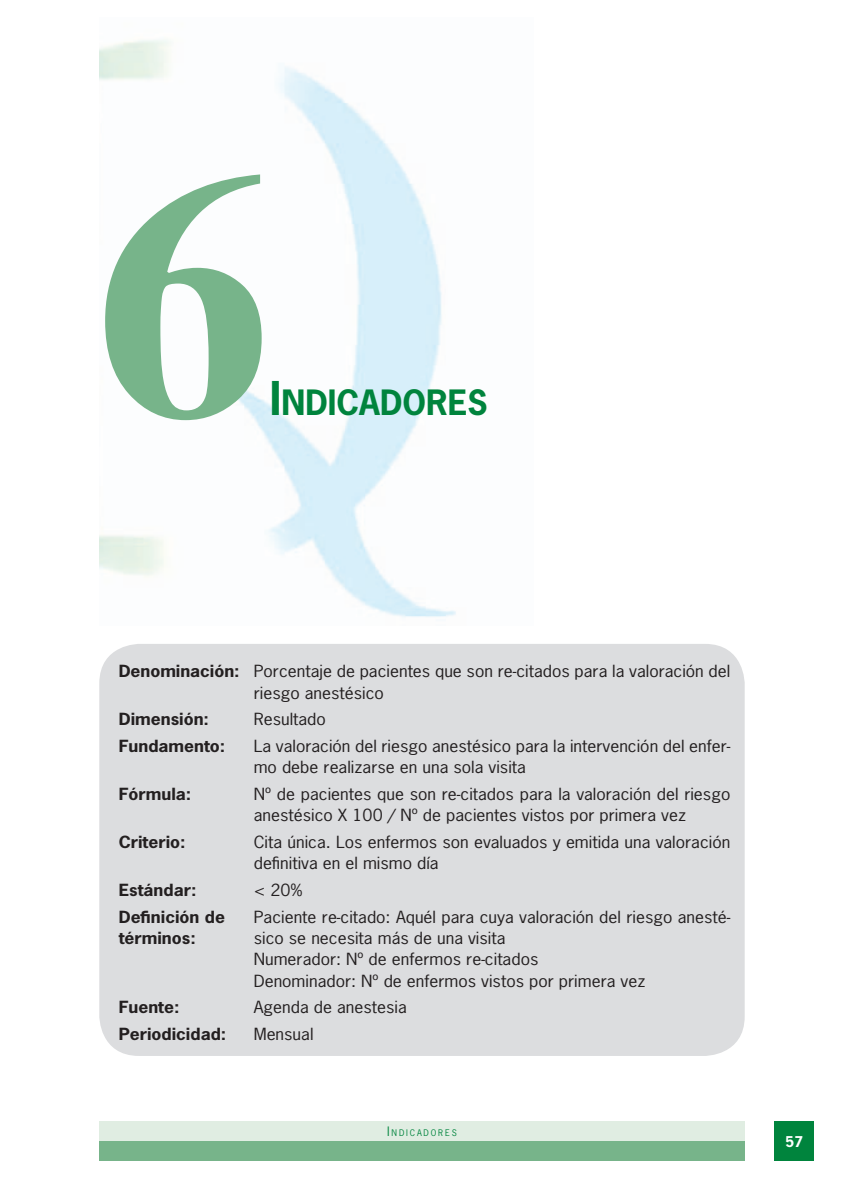
<style>
.page{position:relative;width:844px;height:1191px;background:#fff}
.page>*{position:absolute;margin:0;border:0;box-sizing:border-box;transform-origin:0 0}
.t1{font:700 350px "Times";color:#77b48a}
.t2{font:700 32.9px "News Gothic";color:#00843d}
.t3{font:15.75px/21.3px "News Gothic";color:#231f20;scale:1.11 1}
.t4{font:700 15.75px/21.3px "News Gothic";color:#231f20;scale:1.11 1}
.t5{font:700 14px "News Gothic";color:#fff}
.t6{font:8.58px "News Gothic";letter-spacing:.215em;color:#00843d}
.s1{font-size:43.75px}
.s2{font-weight:700}
.s3{font-size:12.25px}
</style>
<div class="page">
<div style="left:774px;top:1121px;width:40px;height:40px;background:#00843d"></div>
<div style="left:99px;top:1141px;width:645px;height:20px;background:#77b48a"></div>
<div style="left:99px;top:1121px;width:645px;height:20px;background:#e0ede2"></div>
<img style="left:99px;top:40px;width:357px;height:577px">
<div style="left:99px;top:644px;width:645px;height:412px;background:#dcdddf"></div>
<h1 class="t1" style="left:95px;top:63px;width:176px">6</h1>
<h2 class="t2" style="left:270px;top:381px;width:219px"><span class="s1">I</span>NDICADORES</h2>
<p class="t3" style="left:254px;top:660px;width:431px;text-indent:-135px"><span class="s2">Denominación:</span> Porcentaje de pacientes que son re-citados para la valoración del riesgo anestésico</p>
<p class="t4" style="left:119px;top:708px;width:83px">Dimensión:</p>
<p class="t3" style="left:254px;top:708px;width:66px">Resultado</p>
<p class="t4" style="left:119px;top:735px;width:98px">Fundamento:</p>
<p class="t3" style="left:254px;top:735px;width:431px">La valoración del riesgo anestésico para la intervención del enfer&shy;mo debe realizarse en una sola visita</p>
<p class="t4" style="left:119px;top:783px;width:67px">Fórmula:</p>
<p class="t3" style="left:254px;top:783px;width:431px">Nº de pacientes que son re-citados para la valoración del riesgo anestésico X 100 / Nº de pacientes vistos por primera vez</p>
<p class="t4" style="left:119px;top:831px;width:62px">Criterio:</p>
<p class="t3" style="left:254px;top:831px;width:431px">Cita única. Los enfermos son evaluados y emitida una valoración definitiva en el mismo día</p>
<p class="t4" style="left:119px;top:879px;width:72px">Estándar:</p>
<p class="t3" style="left:254px;top:879px;width:46px">&lt; 20%</p>
<p class="t4" style="left:119px;top:905px;width:97px">Definición de términos:</p>
<p class="t3" style="left:254px;top:906px;width:431px">Paciente re-citado: Aquél para cuya valoración del riesgo anesté&shy;sico se necesita más de una visita<br>Numerador: Nº de enfermos re-citados<br>Denominador: Nº de enfermos vistos por primera vez</p>
<p class="t4" style="left:119px;top:996px;width:56px">Fuente:</p>
<p class="t3" style="left:254px;top:996px;width:139px">Agenda de anestesia</p>
<p class="t4" style="left:119px;top:1023px;width:98px">Periodicidad:</p>
<p class="t3" style="left:254px;top:1023px;width:55px">Mensual</p>
<p class="t6" style="left:387px;top:1127px;width:71px"><span class="s3">I</span>NDICADORES</p>
<p class="t5" style="left:785px;top:1132px;width:19px">57</p>
</div>
